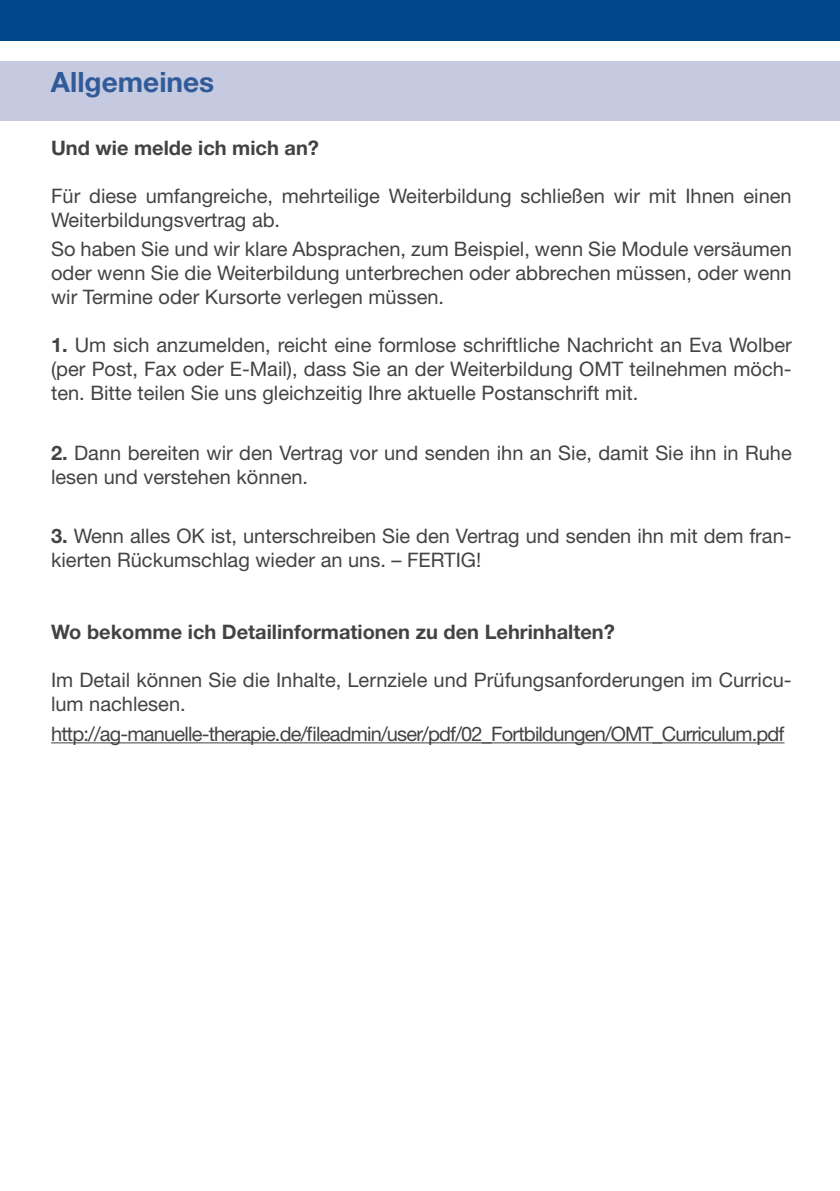
<style>
.page{position:relative;width:840px;height:1191px;background:#fff}
.page>*{position:absolute;margin:0;border:0;box-sizing:border-box;transform-origin:0 0}
.t1{font:700 28px "Helvetica Neue LT Std";color:#315b98}
.t2{font:20px/24px "Helvetica Neue LT Std";color:#434345}
.t3{font:20px "Helvetica Neue LT Std";letter-spacing:-.04em;color:#434345}
.t4{font:700 20px "Helvetica Neue LT Std";color:#434345}
.s1{font-weight:700}
</style>
<div class="page">
<hr style="left:51px;top:742px;width:733px;height:1px;background:#434345">
<div style="left:0;top:0;width:839px;height:40px;background:#004689"></div>
<div style="left:0;top:61px;width:839px;height:59px;background:#c5cae0"></div>
<h1 class="t1" style="left:51px;top:64px;width:165px">Allgemeines</h1>
<p class="t4" style="left:51px;top:135px;width:269px">Und wie melde ich mich an?</p>
<p class="t2" style="left:51px;top:183px;width:741px">Für diese umfangreiche, mehrteilige Weiterbildung schließen wir mit Ihnen einen<br>Weiterbildungsvertrag ab.</p>
<p class="t2" style="left:51px;top:237px;width:741px;text-align:justify">So haben Sie und wir klare Absprachen, zum Beispiel, wenn Sie Module versäumen oder wenn Sie die Weiterbildung unterbrechen oder abbrechen müssen, oder wenn wir Termine oder Kursorte verlegen müssen.</p>
<p class="t2" style="left:51px;top:333px;width:741px;text-align:justify"><span class="s1">1.</span> Um sich anzumelden, reicht eine formlose schriftliche Nachricht an Eva Wolber (per Post, Fax oder E-Mail), dass Sie an der Weiterbildung OMT teilnehmen möch&shy;ten. Bitte teilen Sie uns gleichzeitig Ihre aktuelle Postanschrift mit.</p>
<p class="t2" style="left:51px;top:440px;width:741px"><span class="s1">2.</span> Dann bereiten wir den Vertrag vor und senden ihn an Sie, damit Sie ihn in Ruhe lesen und verstehen können.</p>
<p class="t2" style="left:51px;top:524px;width:741px"><span class="s1">3.</span> Wenn alles OK ist, unterschreiben Sie den Vertrag und senden ihn mit dem fran&shy;kierten Rückumschlag wieder an uns. – FERTIG!</p>
<p class="t4" style="left:51px;top:619px;width:565px">Wo bekomme ich Detailinformationen zu den Lehrinhalten?</p>
<p class="t2" style="left:51px;top:668px;width:741px">Im Detail können Sie die Inhalte, Lernziele und Prüfungsanforderungen im Curricu&shy;lum nachlesen.</p>
<p class="t3" style="left:51px;top:722px;width:734px">http://ag-manuelle-therapie.de/fileadmin/user/pdf/02_Fortbildungen/OMT_Curriculum.pdf</p>
</div>
